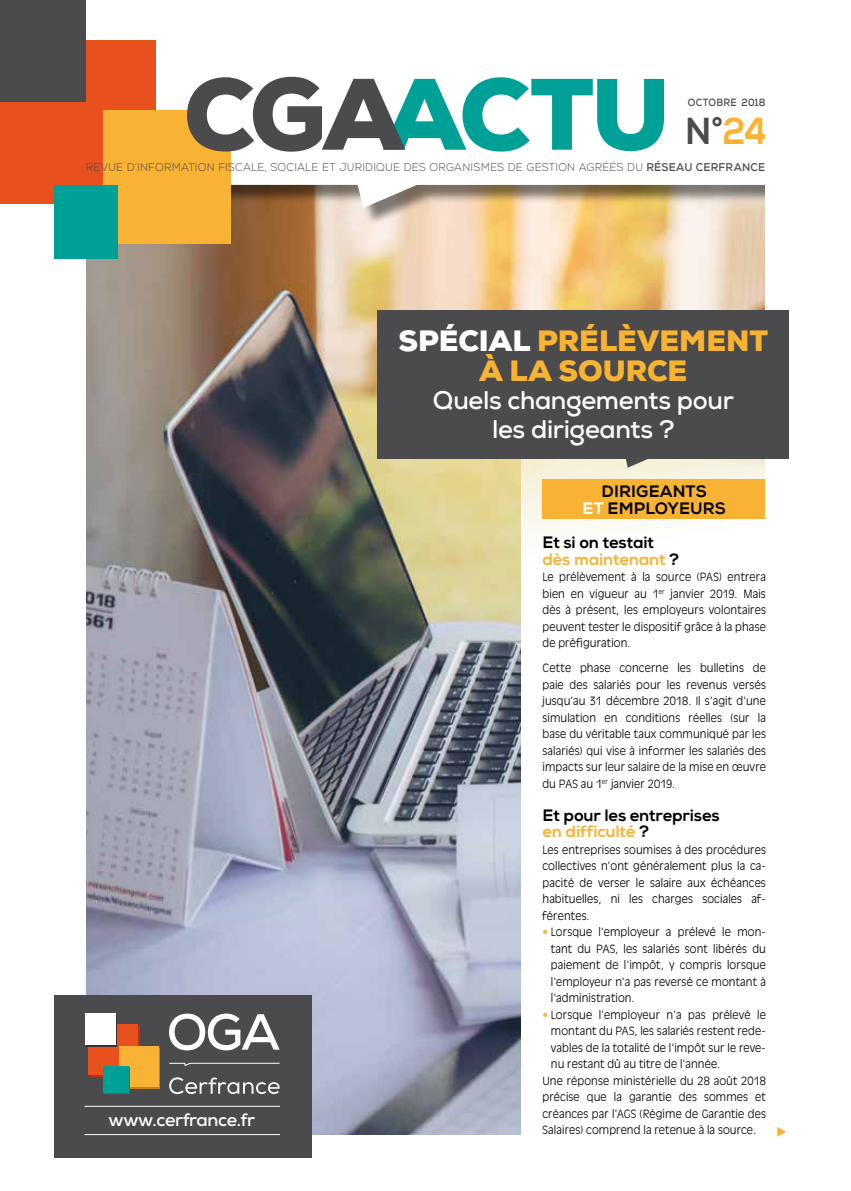
<style>
.page{position:relative;width:851px;height:1191px;background:#fff}
.page>*{position:absolute;margin:0;border:0;box-sizing:border-box;transform-origin:0 0}
.t1{font:37.5px "Nexa X Bold";color:#4b4b4d;scale:.9 1}
.t2{font:900 28.5px/30px "Nexa";color:#f8b334;text-align:center}
.t3{font:700 25.5px/28.5px "Nexa";letter-spacing:-.015em;color:#fff;text-align:center}
.t4{font:700 17.85px "Nexa";letter-spacing:-.02em;color:#fff}
.t5{font:16.5px/16.5px "Nexa X Bold";letter-spacing:-.01em;color:#000}
.t6{font:300 11.25px/16.5px "Antique Olive Std";letter-spacing:.015em;color:#000;text-align:justify}
.t7{font:300 11.25px "Nexa";letter-spacing:.02em;color:#4b4b4d;scale:.95 1}
.t8{font:700 10.5px "Nexa";letter-spacing:.02em;color:#4b4b4d;scale:.9 1}
.s1{color:#f8b334}
.s2{font-weight:700}
.s3{color:#fff}
</style>
<div class="page">
<img style="left:86px;top:226px;width:679px;height:908px">
<div style="left:155px;top:0;width:695px;height:226px;background:#000;opacity:.5"></div>
<svg style="left:155px;top:0;width:695px;height:208px"></svg>
<svg style="left:357px;top:182px;width:65px;height:26px"></svg>
<div style="left:521px;top:400px;width:329px;height:791px;background:#fff"></div>
<div style="left:542px;top:479px;width:223px;height:40px;background:#f8b334"></div>
<div style="left:0;top:40px;width:155px;height:164px;background:#e8511e"></div>
<div style="left:103px;top:110px;width:127px;height:134px;background:#f8b334"></div>
<div style="left:0;top:0;width:86px;height:102px;background:#4b4b4d"></div>
<div style="left:54px;top:186px;width:63px;height:73px;background:#00a096"></div>
<svg style="left:187px;top:77px;width:477px;height:75px"></svg>
<div style="left:765px;top:163px;width:85px;height:360px;background:#fff"></div>
<div style="left:54px;top:995px;width:257px;height:163px;background:#4b4b4d"></div>
<hr style="left:84px;top:1106px;width:196px;height:1px;background:#fff">
<hr style="left:84px;top:1134px;width:196px;height:1px;background:#fff">
<div style="left:89px;top:1024px;width:49px;height:51px;background:#e8511e"></div>
<div style="left:87px;top:1015px;width:30px;height:31px;background:#fff"></div>
<div style="left:85px;top:1013px;width:30px;height:31px;background:#fff"></div>
<div style="left:120px;top:1048px;width:40px;height:40px;background:#f8b334"></div>
<div style="left:119px;top:1046px;width:39px;height:40px;background:#f8b334"></div>
<div style="left:104px;top:1067px;width:26px;height:27px;background:#00a096"></div>
<div style="left:103px;top:1066px;width:26px;height:26px;background:#00a096"></div>
<svg style="left:169px;top:1013px;width:110px;height:37px"></svg>
<svg style="left:169px;top:1062px;width:111px;height:4px"></svg>
<svg style="left:169px;top:1077px;width:111px;height:17px"></svg>
<div style="left:377px;top:310px;width:411px;height:148px;background:#4b4b4d"></div>
<svg style="left:557px;top:458px;width:177px;height:10px;background:#dbd7c4"></svg>
<p class="t8" style="left:687px;top:95px;width:88px">OCTOBRE 2018</p>
<h1 class="t1" style="left:685px;top:108px;width:92px">N°<span class="s1">24</span></h1>
<p class="t7" style="left:86px;top:160px;width:716px">REVUE D’INFORMATION FISCALE, SOCIALE ET JURIDIQUE DES ORGANISMES DE GESTION AGRÉÉS DU <span class="s2">RÉSEAU CERFRANCE</span></p>
<h3 class="t4" style="left:108px;top:1108px;width:148px">www.cerfrance.fr</h3>
<h2 class="t2" style="left:398px;top:325px;width:371px"><span class="s3">SPÉCIAL</span> PRÉLÈVEMENT<br>À LA SOURCE</h2>
<h3 class="t3" style="left:433px;top:386px;width:302px">Quels changements pour les dirigeants ?</h3>
<h3 class="t5" style="left:582px;top:483px;width:145px;text-align:center">DIRIGEANTS<br><span class="s3">ET</span> EMPLOYEURS</h3>
<h3 class="t5" style="left:542px;top:534px;width:138px">Et si on testait <span class="s1">dès maintenant</span> ?</h3>
<p class="t6" style="left:542px;top:569px;width:225px">Le prélèvement à la source (PAS) entrera bien en vigueur au 1<sup>er</sup> janvier 2019. Mais dès à présent, les employeurs volontaires peuvent tester le dispositif grâce à la phase de préfiguration.</p>
<p class="t6" style="left:542px;top:660px;width:225px">Cette phase concerne les bulletins de paie des salariés pour les revenus versés jusqu’au 31 décembre 2018. Il s'agit d'une simulation en conditions réelles (sur la base du véritable taux communiqué par les salariés) qui vise à informer les salariés des impacts sur leur salaire de la mise en œuvre du PAS au 1<sup>er</sup> janvier 2019.</p>
<h3 class="t5" style="left:542px;top:807px;width:179px">Et pour les entreprises <span class="s1">en difficulté</span> ?</h3>
<p class="t6" style="left:542px;top:841px;width:225px">Les entreprises soumises à des procédures collectives n'ont généralement plus la ca&shy;pacité de verser le salaire aux échéances habituelles, ni les charges sociales af&shy;férentes.</p>
<p class="t6" style="left:551px;top:924px;width:216px;text-indent:-8px"><span class="s1">•</span> Lorsque l'employeur a prélevé le mon&shy;tant du PAS, les salariés sont libérés du paiement de l'impôt, y compris lorsque l'employeur n'a pas reversé ce montant à l'administration.</p>
<p class="t6" style="left:542px;top:1006px;width:225px"><span class="s1">•</span> Lorsque l'employeur n'a pas prélevé le</p>
<p class="t6" style="left:551px;top:1023px;width:216px">montant du PAS, les salariés restent rede-</p>
<p class="t6" style="left:551px;top:1039px;width:216px">vables de la totalité de l'impôt sur le reve-</p>
<p class="t6" style="left:551px;top:1056px;width:171px">nu restant dû au titre de l'année.</p>
<p class="t6" style="left:542px;top:1072px;width:225px">Une réponse ministérielle du 28 août 2018</p>
<p class="t6" style="left:542px;top:1089px;width:225px">précise que la garantie des sommes et</p>
<p class="t6" style="left:542px;top:1105px;width:225px">créances par l'AGS (Régime de Garantie des</p>
<p class="t6" style="left:542px;top:1122px;width:215px">Salaires) comprend la retenue à la source.</p>
</div>
